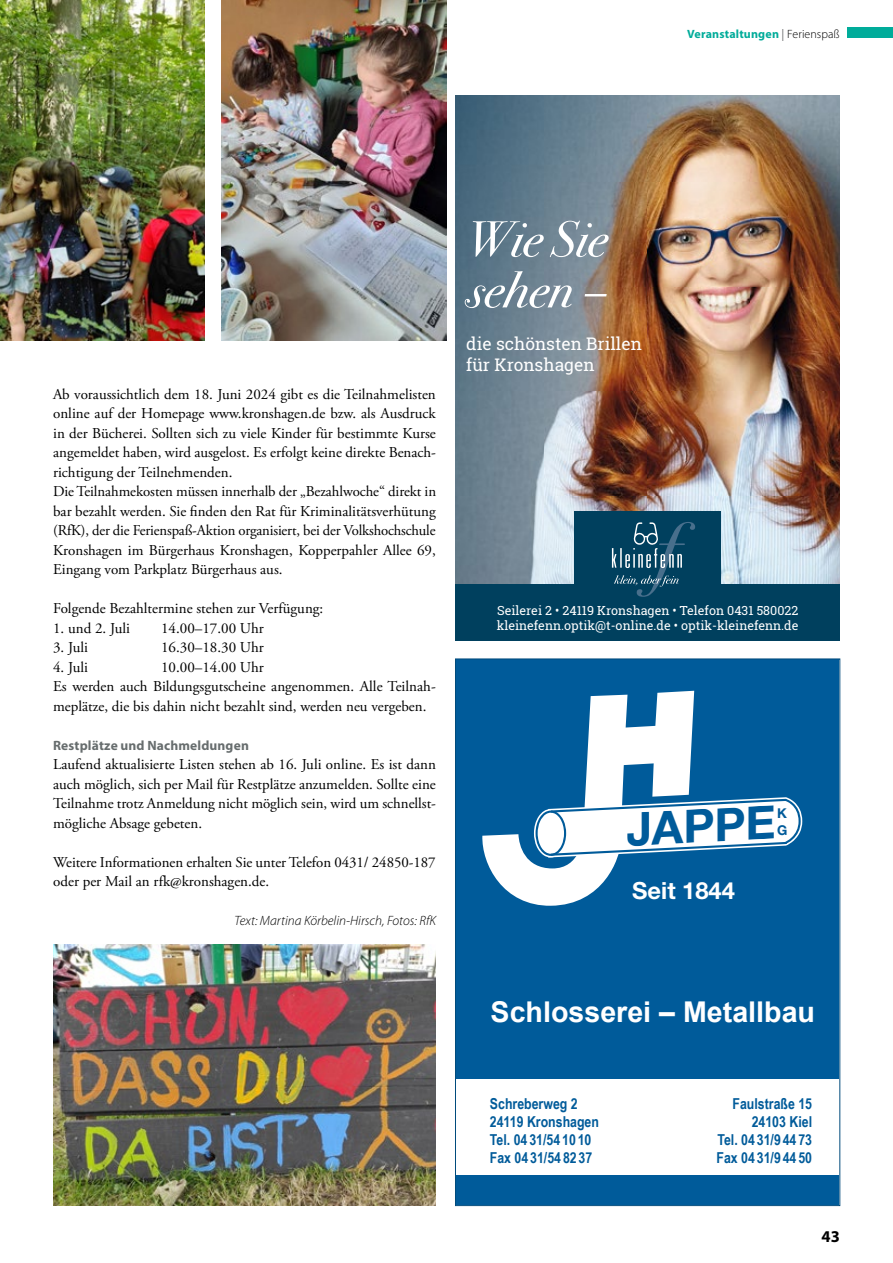
<style>
.page{position:relative;width:893px;height:1263px;background:#fff}
.page>*{position:absolute;margin:0;border:0;box-sizing:border-box;transform-origin:0 0}
.t1{font:italic 50.85px/50.8px "Bodoni Svty Two ITCTT";color:#fff}
.t2{font:700 46.5px "Helvetica Neue LT Std";color:#005b9a}
.t3{font:700 28.65px "Arial";color:#fff}
.t4{font:700 23.7px "Helvetica Neue LT Std";color:#fff}
.t5{font:17.4px/20.9px "Roboto Slab";color:#fff}
.t6{font:700 16.5px "Myriad Pro";color:#000}
.t7{font:15px/19.5px "Adobe Garamond Pro";color:#000}
.t8{font:700 15px/18.1px "Arial Narrow";color:#005b9a;text-align:right}
.t9{font:italic 300 13.5px "Myriad Pro";color:#000}
.t10{font:700 13.5px "Myriad Pro";letter-spacing:.01em;color:#676d6e}
.t11{font:700 13.5px/16.2px "Helvetica Neue LT Std";color:#005b9a}
.t12{font:12.45px/15px "Roboto Slab";color:#fff}
.t13{font:700 12px "Myriad Pro";letter-spacing:.015em;color:#00ac9a}
.s1{font-weight:400;color:#707172}
.s2{font-weight:300;color:#000}
</style>
<div class="page">
<div style="left:847px;top:28px;width:46px;height:10px;background:#00ac9a"></div>
<img style="left:455px;top:96px;width:385px;height:488px">
<div style="left:574px;top:512px;width:147px;height:77px;background:#00405e"></div>
<div style="left:455px;top:584px;width:385px;height:57px;background:#00405e"></div>
<svg style="left:612px;top:522px;width:83px;height:75px"></svg>
<div style="left:456px;top:659px;width:383px;height:419px;background:#005b9a"></div>
<div style="left:456px;top:1176px;width:383px;height:29px;background:#005b9a"></div>
<svg style="left:482px;top:691px;width:212px;height:215px"></svg>
<svg style="left:534px;top:797px;width:268px;height:60px"></svg>
<img style="left:53px;top:945px;width:383px;height:260px">
<img style="left:221px;top:0;width:225px;height:340px">
<img style="left:0;top:0;width:204px;height:340px">
<p class="t13" style="left:687px;top:26px;width:154px">Veranstaltungen <span class="s1">|</span> <span class="s2">Ferienspaß</span></p>
<p class="t7" style="left:53px;top:385px;width:384px">Ab voraussichtlich dem 18. Juni 2024 gibt es die Teilnahmelisten online auf der Homepage www.kronshagen.de bzw. als Ausdruck in der Bücherei. Sollten sich zu viele Kinder für bestimmte Kurse angemeldet haben, wird ausgelost. Es erfolgt keine direkte Benach&shy;richtigung der Teilnehmenden.<br>Die Teilnahmekosten müssen innerhalb der „Bezahlwoche“ direkt in bar bezahlt werden. Sie finden den Rat für Kriminalitätsverhütung (RfK), der die Ferienspaß-Aktion organisiert, bei der Volkshochschule Kronshagen im Bürgerhaus Kronshagen, Kopperpahler Allee 69, Eingang vom Parkplatz Bürgerhaus aus.</p>
<p class="t7" style="left:53px;top:599px;width:272px">Folgende Bezahltermine stehen zur Verfügung:</p>
<p class="t7" style="left:53px;top:619px;width:78px">1. und 2. Juli</p>
<p class="t7" style="left:161px;top:619px;width:104px">14.00–17.00 Uhr</p>
<p class="t7" style="left:53px;top:638px;width:36px">3. Juli</p>
<p class="t7" style="left:161px;top:638px;width:104px">16.30–18.30 Uhr</p>
<p class="t7" style="left:53px;top:658px;width:36px">4. Juli</p>
<p class="t7" style="left:53px;top:658px;width:384px;text-indent:108px">10.00–14.00 Uhr<br>Es werden auch Bildungsgutscheine angenommen. Alle Teilnah&shy;meplätze, die bis dahin nicht bezahlt sind, werden neu vergeben.</p>
<p class="t10" style="left:53px;top:736px;width:197px">Restplätze und Nachmeldungen</p>
<p class="t7" style="left:53px;top:755px;width:384px;text-align:justify">Laufend aktualisierte Listen stehen ab 16. Juli online. Es ist dann auch möglich, sich per Mail für Restplätze anzumelden. Sollte eine Teilnahme trotz Anmeldung nicht möglich sein, wird um schnellst&shy;mögliche Absage gebeten.</p>
<p class="t7" style="left:53px;top:853px;width:384px">Weitere Informationen erhalten Sie unter Telefon 0431/ 24850-187 oder per Mail an rfk@kronshagen.de.</p>
<p class="t9" style="left:235px;top:913px;width:203px">Text: Martina Körbelin-Hirsch, Fotos: RfK</p>
<h1 class="t1" style="left:466px;top:210px;width:142px">Wie Sie sehen –</h1>
<p class="t5" style="left:466px;top:333px;width:177px">die schönsten Brillen für Kronshagen</p>
<p class="t12" style="left:497px;top:603px;width:303px">Seilerei 2 • 24119 Kronshagen • Telefon 0431 580022 kleinefenn.optik@t-online.de • optik-kleinefenn.de</p>
<h2 class="t2" style="left:624px;top:801px;width:151px;rotate:-3deg">JAPPE</h2>
<p class="t11" style="left:777px;top:805px;width:12px">K<br>G</p>
<h3 class="t4" style="left:632px;top:876px;width:104px">Seit 1844</h3>
<h3 class="t3" style="left:491px;top:991px;width:326px">Schlosserei – Metallbau</h3>
<p class="t8" style="left:490px;top:1093px;width:111px;text-align:left">Schreberweg 2<br>24119 Kronshagen<br>Tel. 04 31/54 10 10<br>Fax 04 31/54 82 37</p>
<p class="t8" style="left:716px;top:1093px;width:97px">Faulstraße 15<br>24103 Kiel<br>Tel. 04 31/9 44 73<br>Fax 04 31/9 44 50</p>
<p class="t6" style="left:821px;top:1226px;width:20px">43</p>
</div>
